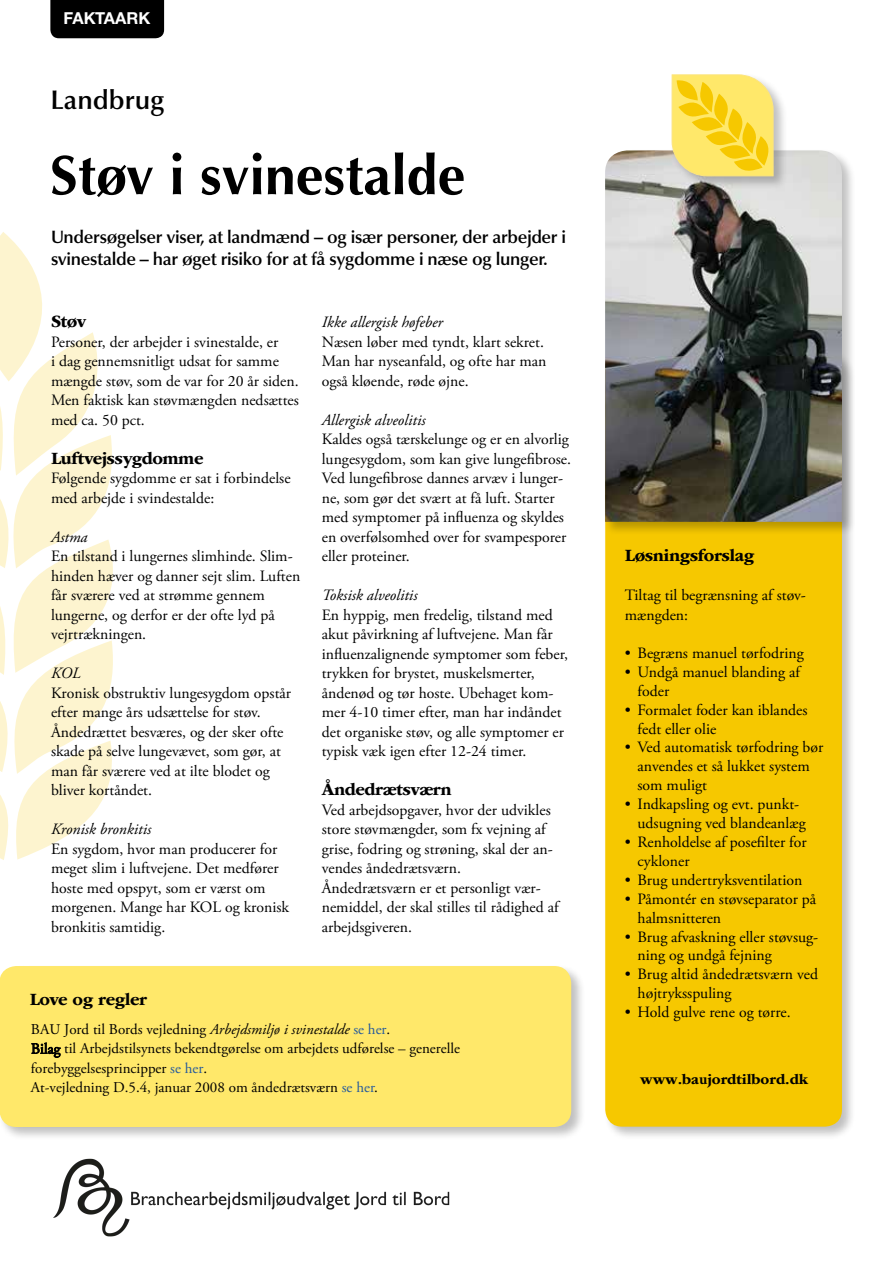
<style>
.page{position:relative;width:893px;height:1263px;background:#fff}
.page>*{position:absolute;margin:0;border:0;box-sizing:border-box;transform-origin:0 0}
.t1{font:700 55.5px "Optima LT Std";color:#000}
.t2{font:600 27px "Optima LT Std";color:#000}
.t3{font:600 18px/22.5px "Optima LT Std";letter-spacing:-.02em;color:#000}
.t4{font:700 18px "ITC Garamond Std";letter-spacing:-.025em;color:#000}
.t5{font:700 16.5px "Helvetica Neue LTW1 G";color:#fff}
.t6{font:15.75px/19.5px "Adobe Garamond Pro";color:#000}
.t7{font:italic 15.75px "Adobe Garamond Pro";color:#000}
.t8{font:15px/19.5px "Adobe Garamond Pro";color:#000}
.t9{font:700 15px "ITC Garamond Std";color:#000}
.s1{font-family:"Minion Pro"}
.s2{font-style:italic}
.s3{color:#275b9b}
</style>
<div class="page">
<svg style="left:0;top:232px;width:113px;height:628px"></svg>
<div style="left:603px;top:350px;width:253px;height:791px;background:#000;opacity:.25"></div>
<div style="left:605px;top:352px;width:237px;height:775px;background:#f6c800;border-radius:17px"></div>
<div style="left:0;top:964px;width:585px;height:177px;background:#000;opacity:.25"></div>
<div style="left:0;top:966px;width:571px;height:161px;background:#ffe86a;border-radius:17px"></div>
<div style="left:50px;top:0;width:114px;height:38px;background:#000"></div>
<div style="left:603px;top:148px;width:253px;height:388px;background:#000;opacity:.25"></div>
<img style="left:605px;top:150px;width:237px;height:372px">
<div style="left:670px;top:73px;width:118px;height:117px;background:#000;opacity:.25"></div>
<svg style="left:672px;top:74px;width:101px;height:102px;background:#fade52"></svg>
<img style="left:53px;top:1158px;width:397px;height:78px">
<p class="t5" style="left:64px;top:8px;width:88px">FAKTAARK</p>
<h2 class="t2" style="left:50px;top:85px;width:116px">Landbrug</h2>
<h1 class="t1" style="left:50px;top:143px;width:417px">Støv i svinestalde</h1>
<p class="t3" style="left:51px;top:226px;width:517px">Undersøgelser viser, at landmænd – og især personer, der arbejder i svinestalde – har øget risiko for at få sygdomme i næse og lunger.</p>
<p class="t4" style="left:51px;top:311px;width:37px">Støv</p>
<p class="t6" style="left:51px;top:332px;width:249px">Personer, der arbejder i svinestalde, er<br>i dag gennemsnitligt udsat for samme mængde støv, som de var for 20 år siden.<br>Men faktisk kan støvmængden nedsættes med ca. 50 pct.</p>
<p class="t4" style="left:51px;top:448px;width:154px">Luftvejssygdomme</p>
<p class="t6" style="left:51px;top:469px;width:241px">Følgende sygdomme er sat i forbindelse med arbejde i svindestalde:</p>
<p class="t7" style="left:51px;top:527px;width:38px">Astma</p>
<p class="t6" style="left:51px;top:547px;width:251px">En tilstand i lungernes slimhinde. Slim&shy;hinden hæver og danner sejt slim. Luften får sværere ved at strømme gennem lungerne, og derfor er der ofte lyd på vejrtrækningen.</p>
<p class="t7" style="left:51px;top:664px;width:31px">KOL</p>
<p class="t6" style="left:51px;top:683px;width:242px">Kronisk obstruktiv lungesygdom opstår efter mange års udsættelse for støv.<br>Åndedrættet besværes, og der sker ofte skade på selve lungevævet, som gør, at man får sværere ved at ilte blodet og bliver kortåndet.</p>
<p class="t7" style="left:51px;top:820px;width:102px">Kronisk bronkitis</p>
<p class="t6" style="left:51px;top:839px;width:240px">En sygdom, hvor man producerer for meget slim i luftvejene. Det medfører hoste med opspyt, som er værst om morgenen. Mange har KOL og kronisk bronkitis samtidig.</p>
<p class="t7" style="left:322px;top:313px;width:123px">Ikke allergisk høfeber</p>
<p class="t6" style="left:322px;top:332px;width:226px">Næsen løber med tyndt, klart sekret.<br>Man har nyseanfald, og ofte har man også kløende, røde øjne.</p>
<p class="t7" style="left:322px;top:410px;width:105px">Allergisk alveolitis</p>
<p class="t6" style="left:322px;top:430px;width:251px">Kaldes også tærskelunge og er en alvorlig lungesygdom, som kan give lungefibrose.<br>Ved lungefibrose dannes arvæv i lunger&shy;ne, som gør det svært at få luft. Starter med symptomer på influenza og skyldes en overfølsomhed over for svampesporer eller proteiner.</p>
<p class="t7" style="left:322px;top:586px;width:97px">Toksisk alveolitis</p>
<p class="t6" style="left:322px;top:605px;width:248px">En hyppig, men fredelig, tilstand med akut påvirkning af luftvejene. Man får influenzalignende symptomer som feber, trykken for brystet, muskelsmerter, åndenød og tør hoste. Ubehaget kom&shy;mer 4-10 timer efter, man har indåndet det organiske støv, og alle symptomer er typisk væk igen efter 12-24 timer.</p>
<p class="t4" style="left:322px;top:779px;width:132px">Åndedrætsværn</p>
<p class="t6" style="left:322px;top:800px;width:238px">Ved arbejdsopgaver, hvor der udvikles store støvmængder, som fx vejning af grise, fodring og strøning, skal der an&shy;vendes åndedrætsværn.<br>Åndedrætsværn er et personligt vær&shy;nemiddel, der skal stilles til rådighed af arbejdsgiveren.</p>
<p class="t4" style="left:30px;top:989px;width:119px">Love og regler</p>
<p class="t8" style="left:31px;top:1020px;width:431px">BA<span class="s1">U</span> Jord til Bords vejledning <span class="s2">Arbejdsmiljø i svinestalde</span> <span class="s3">se her</span>.<br>Bilag til Arbejdstilsynets bekendtgørelse om arbejdets udførelse – generelle forebyggelsesprincipper <span class="s3">se her</span>.<br>At-vejledning D.5.4, januar 2008 om åndedrætsværn <span class="s3">se her</span>.</p>
<p class="t4" style="left:625px;top:545px;width:131px">Løsningsforslag</p>
<p class="t6" style="left:625px;top:586px;width:183px">Tiltag til begrænsning af støv&shy;mængden:</p>
<p class="t6" style="left:625px;top:644px;width:180px">• Begræns manuel tørfodring</p>
<p class="t6" style="left:638px;top:663px;width:164px;line-height:18.9px;text-indent:-13px">• Undgå manuel blanding af foder</p>
<p class="t6" style="left:638px;top:701px;width:172px;line-height:18.9px;text-indent:-13px">• Formalet foder kan iblandes fedt eller olie</p>
<p class="t6" style="left:638px;top:739px;width:187px;line-height:18.9px;text-indent:-13px">• Ved automatisk tørfodring bør anvendes et så lukket system som muligt</p>
<p class="t6" style="left:638px;top:795px;width:170px;line-height:18.9px;text-indent:-13px">• Indkapsling og evt. punkt&shy;udsugning ved blandeanlæg</p>
<p class="t6" style="left:638px;top:833px;width:171px;line-height:18.9px;text-indent:-13px">• Renholdelse af posefilter for cykloner</p>
<p class="t6" style="left:625px;top:871px;width:179px">• Brug undertryksventilation</p>
<p class="t6" style="left:638px;top:890px;width:180px;line-height:18.9px;text-indent:-13px">• Påmontér en støvseparator på halmsnitteren</p>
<p class="t6" style="left:638px;top:928px;width:182px;line-height:18.9px;text-indent:-13px">• Brug afvaskning eller støvsug&shy;ning og undgå fejning</p>
<p class="t6" style="left:638px;top:965px;width:182px;line-height:18.9px;text-indent:-13px">• Brug altid åndedrætsværn ved højtryksspuling</p>
<p class="t6" style="left:625px;top:1003px;width:167px">• Hold gulve rene og tørre.</p>
<p class="t9" style="left:640px;top:1070px;width:170px">www.ba<span class="s1">u</span>jordtilbord.dk</p>
</div>
